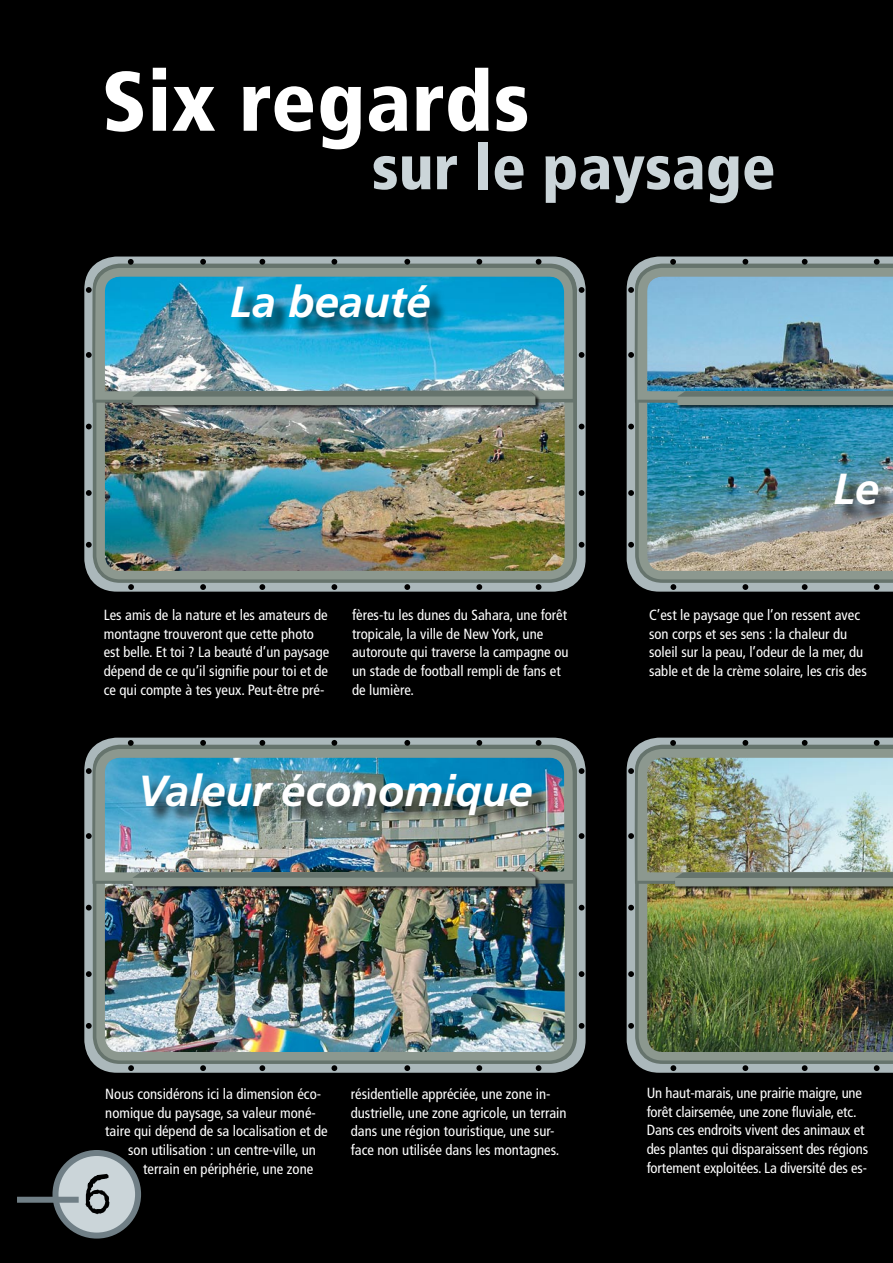
<style>
.page{position:relative;width:893px;height:1263px;background:#000}
.page>*{position:absolute;margin:0;border:0;box-sizing:border-box;transform-origin:0 0}
.t1{font:900 condensed 84px "Frutiger";letter-spacing:.01em;color:#fff}
.t2{font:900 condensed 63px "Frutiger";color:#cbd5d9}
.t3{font:63px "Trixie";color:#000}
.t4{font:italic 700 43.5px "Frutiger";color:#fff}
.t5{font:condensed 14.7px/18.8px "Frutiger";color:#fff}
</style>
<div class="page">
<img style="left:106px;top:888px;width:457px;height:162px">
<div style="left:56px;top:1153px;width:82px;height:82px;background:#cbd5d9;border-radius:50%"></div>
<div style="left:52px;top:1150px;width:89px;height:88px;border:6px solid #707f86;border-radius:50%"></div>
<div style="left:17px;top:1197px;width:62px;height:6px;background:#707f86"></div>
<div style="left:84px;top:738px;width:502px;height:335px;border:12px solid #abb8bb;border-radius:27px"></div>
<div style="left:93px;top:745px;width:484px;height:319px;border:11px solid #66746d;border-radius:22px"></div>
<div style="left:96px;top:749px;width:477px;height:311px;border:9px solid #8c988f;border-radius:20px"></div>
<img style="left:91px;top:256px;width:486px;height:629px">
<svg style="left:128px;top:740px;width:6px;height:6px"></svg>
<svg style="left:86px;top:768px;width:6px;height:6px"></svg>
<svg style="left:86px;top:833px;width:6px;height:6px"></svg>
<svg style="left:86px;top:905px;width:6px;height:5px"></svg>
<svg style="left:86px;top:971px;width:6px;height:6px"></svg>
<svg style="left:86px;top:1023px;width:6px;height:6px"></svg>
<svg style="left:128px;top:1065px;width:6px;height:6px"></svg>
<svg style="left:200px;top:1065px;width:6px;height:6px"></svg>
<svg style="left:259px;top:1065px;width:6px;height:6px"></svg>
<svg style="left:331px;top:1065px;width:6px;height:6px"></svg>
<svg style="left:404px;top:1065px;width:6px;height:6px"></svg>
<svg style="left:476px;top:1065px;width:6px;height:6px"></svg>
<svg style="left:536px;top:1065px;width:5px;height:6px"></svg>
<svg style="left:579px;top:768px;width:5px;height:6px"></svg>
<svg style="left:579px;top:833px;width:5px;height:6px"></svg>
<svg style="left:579px;top:905px;width:5px;height:5px"></svg>
<svg style="left:579px;top:971px;width:5px;height:6px"></svg>
<svg style="left:579px;top:1023px;width:5px;height:6px"></svg>
<svg style="left:200px;top:740px;width:6px;height:6px"></svg>
<svg style="left:259px;top:740px;width:6px;height:6px"></svg>
<svg style="left:331px;top:740px;width:6px;height:6px"></svg>
<svg style="left:404px;top:740px;width:6px;height:6px"></svg>
<svg style="left:476px;top:740px;width:6px;height:6px"></svg>
<svg style="left:536px;top:740px;width:5px;height:6px"></svg>
<svg style="left:627px;top:753px;width:266px;height:320px;background:#9eaaab"></svg>
<svg style="left:635px;top:888px;width:258px;height:176px;background:#6f7d76"></svg>
<img style="left:639px;top:888px;width:254px;height:172px">
<img style="left:633px;top:256px;width:260px;height:629px">
<svg style="left:670px;top:740px;width:6px;height:6px"></svg>
<svg style="left:628px;top:768px;width:6px;height:6px"></svg>
<svg style="left:628px;top:833px;width:6px;height:6px"></svg>
<svg style="left:628px;top:905px;width:6px;height:5px"></svg>
<svg style="left:628px;top:971px;width:6px;height:6px"></svg>
<svg style="left:628px;top:1023px;width:6px;height:6px"></svg>
<svg style="left:670px;top:1065px;width:6px;height:6px"></svg>
<svg style="left:742px;top:1065px;width:6px;height:6px"></svg>
<svg style="left:802px;top:1065px;width:6px;height:6px"></svg>
<svg style="left:874px;top:1065px;width:6px;height:6px"></svg>
<svg style="left:742px;top:740px;width:6px;height:6px"></svg>
<svg style="left:802px;top:740px;width:6px;height:6px"></svg>
<svg style="left:874px;top:740px;width:6px;height:6px"></svg>
<div style="left:676px;top:389px;width:217px;height:21px;background:#000;opacity:.75"></div>
<svg style="left:677px;top:391px;width:216px;height:14px;background:#7d8a81"></svg>
<div style="left:131px;top:871px;width:410px;height:21px;background:#000;opacity:.75"></div>
<svg style="left:132px;top:872px;width:404px;height:14px;background:#7c8981"></svg>
<div style="left:674px;top:871px;width:219px;height:21px;background:#000;opacity:.75"></div>
<svg style="left:675px;top:872px;width:218px;height:14px;background:#7d8981"></svg>
<h1 class="t1" style="left:102px;top:51px;width:429px">Six regards</h1>
<h2 class="t2" style="left:372px;top:129px;width:405px">sur le paysage</h2>
<h3 class="t4" style="left:230px;top:277px;width:202px">La beauté</h3>
<h3 class="t4" style="left:833px;top:463px;width:47px">Le</h3>
<p class="t5" style="left:352px;top:605px;width:218px">fères-tu les dunes du Sahara, une forêt tropicale, la ville de New York, une autoroute qui traverse la campagne ou un stade de football rempli de fans et de lumière.</p>
<p class="t5" style="left:104px;top:605px;width:227px">Les amis de la nature et les amateurs de montagne trouveront que cette photo est belle. Et toi ? La beauté d’un paysage dépend de ce qu’il signifie pour toi et de ce qui compte à tes yeux. Peut-être pré-</p>
<p class="t5" style="left:649px;top:605px;width:219px">C’est le paysage que l’on ressent avec son corps et ses sens : la chaleur du soleil sur la peau, l’odeur de la mer, du sable et de la crème solaire, les cris des</p>
<h3 class="t4" style="left:138px;top:765px;width:396px">Valeur économique</h3>
<p class="t5" style="left:105px;top:1084px;width:217px">Nous considérons ici la dimension éco-</p>
<p class="t5" style="left:105px;top:1103px;width:212px">nomique du paysage, sa valeur moné-</p>
<p class="t5" style="left:105px;top:1122px;width:224px">taire qui dépend de sa localisation et de</p>
<p class="t5" style="left:128px;top:1141px;width:189px">son utilisation : un centre-ville, un</p>
<p class="t5" style="left:143px;top:1159px;width:172px">terrain en périphérie, une zone</p>
<h2 class="t3" style="left:79px;top:1151px;width:36px">6</h2>
<p class="t5" style="left:351px;top:1084px;width:217px">résidentielle appréciée, une zone in&shy;dustrielle, une zone agricole, un terrain dans une région touristique, une sur&shy;face non utilisée dans les montagnes.</p>
<p class="t5" style="left:647px;top:1083px;width:223px">Un haut-marais, une prairie maigre, une forêt clairsemée, une zone fluviale, etc.<br>Dans ces endroits vivent des animaux et des plantes qui disparaissent des régions fortement exploitées. La diversité des es-</p>
</div>
